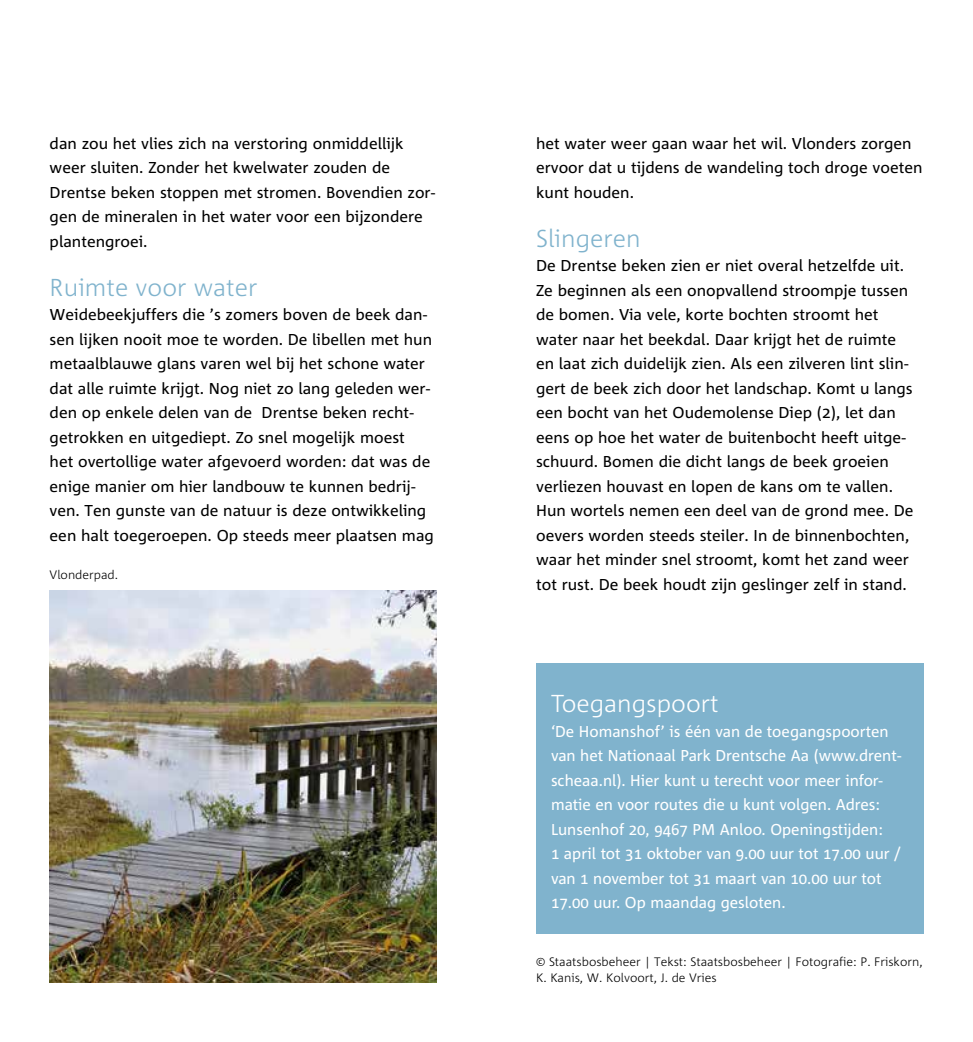
<style>
.page{position:relative;width:973px;height:1042px;background:#fff}
.page>*{position:absolute;margin:0;border:0;box-sizing:border-box;transform-origin:0 0}
.t1{font:300 24.5px "Agro Sans";color:#80b3cd}
.t2{font:300 24.5px "Agro Sans";color:#fff}
.t3{font:15.75px/24.5px "Agro Sans";color:#000}
.t4{font:15.75px/24.5px "Agro Sans";color:#fff}
.t5{font:300 12.25px/15.8px "Agro Sans";color:#000}
</style>
<div class="page">
<img style="left:50px;top:590px;width:387px;height:392px">
<div style="left:536px;top:663px;width:387px;height:270px;background:#80b3cd"></div>
<p class="t3" style="left:50px;top:131px;width:387px">dan zou het vlies zich na verstoring onmiddellijk weer sluiten. Zonder het kwelwater zouden de Drentse beken stoppen met stromen. Bovendien zor&shy;gen de mineralen in het water voor een bijzondere plantengroei.</p>
<h1 class="t1" style="left:50px;top:274px;width:209px">Ruimte voor water</h1>
<p class="t3" style="left:50px;top:302px;width:386px">Weidebeekjuffers die ’s zomers boven de beek dan&shy;sen lijken nooit moe te worden. De libellen met hun metaalblauwe glans varen wel bij het schone water dat alle ruimte krijgt. Nog niet zo lang geleden wer&shy;den op enkele delen van de Drentse beken recht&shy;getrokken en uitgediept. Zo snel mogelijk moest<br>het overtollige water afgevoerd worden: dat was de enige manier om hier landbouw te kunnen bedrij&shy;ven. Ten gunste van de natuur is deze ontwikkeling een halt toegeroepen. Op steeds meer plaatsen mag</p>
<p class="t5" style="left:50px;top:566px;width:70px">Vlonderpad.</p>
<p class="t3" style="left:536px;top:131px;width:388px">het water weer gaan waar het wil. Vlonders zorgen ervoor dat u tijdens de wandeling toch droge voeten kunt houden.</p>
<h1 class="t1" style="left:536px;top:225px;width:106px">Slingeren</h1>
<p class="t3" style="left:536px;top:253px;width:379px">De Drentse beken zien er niet overal hetzelfde uit.<br>Ze beginnen als een onopvallend stroompje tussen de bomen. Via vele, korte bochten stroomt het water naar het beekdal. Daar krijgt het de ruimte en laat zich duidelijk zien. Als een zilveren lint slin&shy;gert de beek zich door het landschap. Komt u langs een bocht van het Oudemolense Diep (2), let dan eens op hoe het water de buitenbocht heeft uitge&shy;schuurd. Bomen die dicht langs de beek groeien verliezen houvast en lopen de kans om te vallen.<br>Hun wortels nemen een deel van de grond mee. De oevers worden steeds steiler. In de binnenbochten, waar het minder snel stroomt, komt het zand weer tot rust. De beek houdt zijn geslinger zelf in stand.</p>
<h1 class="t2" style="left:551px;top:690px;width:169px">Toegangspoort</h1>
<p class="t4" style="left:551px;top:719px;width:352px">‘De Homanshof’ is één van de toegangspoorten van het Nationaal Park Drentsche Aa (www.drent&shy;scheaa.nl). Hier kunt u terecht voor meer infor&shy;matie en voor routes die u kunt volgen. Adres:<br>Lunsenhof 20, 9467 PM Anloo. Openingstijden:<br>1 april tot 31 oktober van 9.00 uur tot 17.00 uur / van 1 november tot 31 maart van 10.00 uur tot 17.00 uur. Op maandag gesloten.</p>
<p class="t5" style="left:536px;top:954px;width:388px">© Staatsbosbeheer | Tekst: Staatsbosbeheer | Fotografie: P. Friskorn,<br>K. Kanis, W. Kolvoort, J. de Vries</p>
</div>
